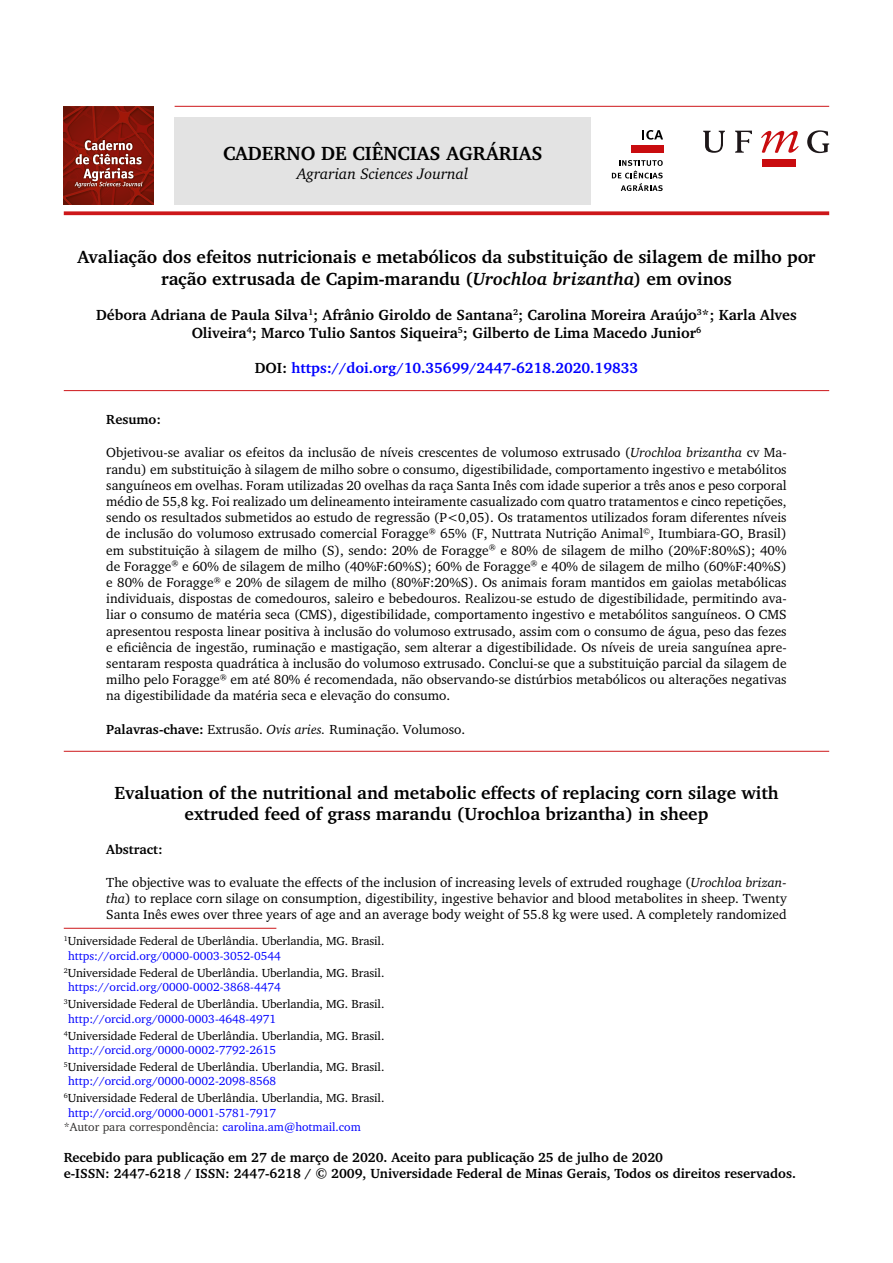
<style>
.page{position:relative;width:893px;height:1263px;background:#fff}
.page>*{position:absolute;margin:0;border:0;box-sizing:border-box;transform-origin:0 0}
.t1{font:700 19.5px "Charter BT";color:#000}
.t2{font:700 18px/21.6px "Charter BT";color:#000;text-align:center}
.t3{font:italic 15.6px "Charter BT";color:#000}
.t4{font:700 15px/18px "Charter BT";color:#000;text-align:center}
.t5{font:700 15px "Charter BT";color:#00f}
.t6{font:13.5px/16.2px "Charter BT";color:#000;text-align:justify}
.t7{font:700 13.5px/16.2px "Charter BT";color:#000}
.t8{font:12px/14.4px "Charter BT";letter-spacing:-.01em;color:#000}
.t9{font:12px "Charter BT";color:#323130}
.t10{font:12px "Charter BT";color:#00f}
.s1{font-style:italic}
.s2{color:#000}
.s3{font-weight:700}
.s4{color:#00f}
</style>
<div class="page">
<div style="left:175px;top:117px;width:416px;height:87px;background:#e3e3e3"></div>
<svg style="left:703px;top:131px;width:22px;height:22px"></svg>
<svg style="left:735px;top:131px;width:17px;height:22px"></svg>
<svg style="left:807px;top:130px;width:22px;height:23px"></svg>
<svg style="left:761px;top:131px;width:38px;height:22px"></svg>
<div style="left:762px;top:159px;width:33px;height:8px;background:#c90c0f"></div>
<svg style="left:642px;top:130px;width:21px;height:10px"></svg>
<svg style="left:612px;top:160px;width:51px;height:31px"></svg>
<div style="left:631px;top:145px;width:32px;height:8px;background:#c90c0f"></div>
<hr style="left:175px;top:106px;width:654px;height:1px;background:#cd171a">
<img style="left:64px;top:106px;width:90px;height:98px">
<img style="left:73px;top:139px;width:71px;height:50px">
<svg style="left:75px;top:140px;width:67px;height:48px"></svg>
<svg style="left:64px;top:211px;width:765px;height:4px;fill:#cd171a"></svg>
<hr style="left:64px;top:390px;width:765px;height:1px;background:#cd171a">
<hr style="left:64px;top:751px;width:765px;height:1px;background:#cd171a">
<hr style="left:64px;top:928px;width:212px;height:1px;background:#cd171a">
<h1 class="t1" style="left:223px;top:141px;width:321px">CADERNO DE CIÊNCIAS AGRÁRIAS</h1>
<p class="t3" style="left:297px;top:164px;width:173px">Agrarian Sciences Journal</p>
<h2 class="t2" style="left:77px;top:246px;width:740px">Avaliação dos efeitos nutricionais e metabólicos da substituição de silagem de milho por ração extrusada de Capim-marandu (<span class="s1">Urochloa brizantha</span>) em ovinos</h2>
<p class="t4" style="left:96px;top:305px;width:702px">Débora Adriana de Paula Silva<sup>1</sup>; Afrânio Giroldo de Santana<sup>2</sup>; Carolina Moreira Araújo<sup>3</sup>*; Karla Alves<br>Oliveira<sup>4</sup>; Marco Tulio Santos Siqueira<sup>5</sup>; Gilberto de Lima Macedo Junior<sup>6</sup></p>
<p class="t5" style="left:255px;top:358px;width:385px"><span class="s2">DOI:</span> https://doi.org/10.35699/2447-6218.2020.19833</p>
<p class="t7" style="left:106px;top:411px;width:56px">Resumo:</p>
<p class="t6" style="left:106px;top:444px;width:682px">Objetivou-se avaliar os efeitos da inclusão de níveis crescentes de volumoso extrusado (<span class="s1">Urochloa brizantha</span> cv Ma&shy;randu) em substituição à silagem de milho sobre o consumo, digestibilidade, comportamento ingestivo e metabólitos sanguíneos em ovelhas. Foram utilizadas 20 ovelhas da raça Santa Inês com idade superior a três anos e peso corporal médio de 55,8 kg. Foi realizado um delineamento inteiramente casualizado com quatro tratamentos e cinco repetições, sendo os resultados submetidos ao estudo de regressão (P&lt;0,05). Os tratamentos utilizados foram diferentes níveis de inclusão do volumoso extrusado comercial Foragge<sup>®</sup> 65% (F, Nuttrata Nutrição Animal<sup>©</sup>, Itumbiara-GO, Brasil) em substituição à silagem de milho (S), sendo: 20% de Foragge<sup>®</sup> e 80% de silagem de milho (20%F:80%S); 40% de Foragge<sup>®</sup> e 60% de silagem de milho (40%F:60%S); 60% de Foragge<sup>®</sup> e 40% de silagem de milho (60%F:40%S) e 80% de Foragge<sup>®</sup> e 20% de silagem de milho (80%F:20%S). Os animais foram mantidos em gaiolas metabólicas individuais, dispostas de comedouros, saleiro e bebedouros. Realizou-se estudo de digestibilidade, permitindo ava&shy;liar o consumo de matéria seca (CMS), digestibilidade, comportamento ingestivo e metabólitos sanguíneos. O CMS apresentou resposta linear positiva à inclusão do volumoso extrusado, assim com o consumo de água, peso das fezes e eficiência de ingestão, ruminação e mastigação, sem alterar a digestibilidade. Os níveis de ureia sanguínea apre&shy;sentaram resposta quadrática à inclusão do volumoso extrusado. Conclui-se que a substituição parcial da silagem de milho pelo Foragge<sup>®</sup> em até 80% é recomendada, não observando-se distúrbios metabólicos ou alterações negativas na digestibilidade da matéria seca e elevação do consumo.</p>
<p class="t6" style="left:106px;top:721px;width:360px"><span class="s3">Palavras-chave:</span> Extrusão. <span class="s1">Ovis aries.</span> Ruminação. Volumoso.</p>
<h2 class="t2" style="left:114px;top:781px;width:666px">Evaluation of the nutritional and metabolic effects of replacing corn silage with extruded feed of grass marandu (Urochloa brizantha) in sheep</h2>
<p class="t7" style="left:106px;top:840px;width:58px">Abstract:</p>
<p class="t6" style="left:106px;top:874px;width:682px">The objective was to evaluate the effects of the inclusion of increasing levels of extruded roughage (<span class="s1">Urochloa brizan&shy;tha</span>) to replace corn silage on consumption, digestibility, ingestive behavior and blood metabolites in sheep. Twenty Santa Inês ewes over three years of age and an average body weight of 55.8 kg were used. A completely randomized</p>
<p class="t8" style="left:68px;top:934px;width:318px;text-indent:-4px"><sup>1</sup>Universidade Federal de Uberlândia. Uberlandia, MG. Brasil. <span class="s4">https://orcid.org/0000-0003-3052-0544</span></p>
<p class="t8" style="left:68px;top:965px;width:318px;text-indent:-4px"><sup>2</sup>Universidade Federal de Uberlândia. Uberlandia, MG. Brasil. <span class="s4">https://orcid.org/0000-0002-3868-4474</span></p>
<p class="t8" style="left:68px;top:996px;width:318px;text-indent:-4px"><sup>3</sup>Universidade Federal de Uberlândia. Uberlandia, MG. Brasil. <span class="s4">http://orcid.org/0000-0003-4648-4971</span></p>
<p class="t8" style="left:68px;top:1028px;width:318px;text-indent:-4px"><sup>4</sup>Universidade Federal de Uberlândia. Uberlandia, MG. Brasil. <span class="s4">http://orcid.org/0000-0002-7792-2615</span></p>
<p class="t8" style="left:68px;top:1059px;width:318px;text-indent:-4px"><sup>5</sup>Universidade Federal de Uberlândia. Uberlandia, MG. Brasil. <span class="s4">http://orcid.org/0000-0002-2098-8568</span></p>
<p class="t8" style="left:64px;top:1091px;width:322px"><sup>6</sup>Universidade Federal de Uberlândia. Uberlandia, MG. Brasil.</p>
<p class="t10" style="left:68px;top:1105px;width:209px">http://orcid.org/0000-0001-5781-7917</p>
<p class="t9" style="left:64px;top:1119px;width:299px">*Autor para correspondência: <span class="s4">carolina.am@hotmail.com</span></p>
<p class="t7" style="left:64px;top:1149px;width:734px">Recebido para publicação em 27 de março de 2020. Aceito para publicação 25 de julho de 2020<br>e-ISSN: 2447-6218 / ISSN: 2447-6218 / © 2009, Universidade Federal de Minas Gerais, Todos os direitos reservados.</p>
</div>
